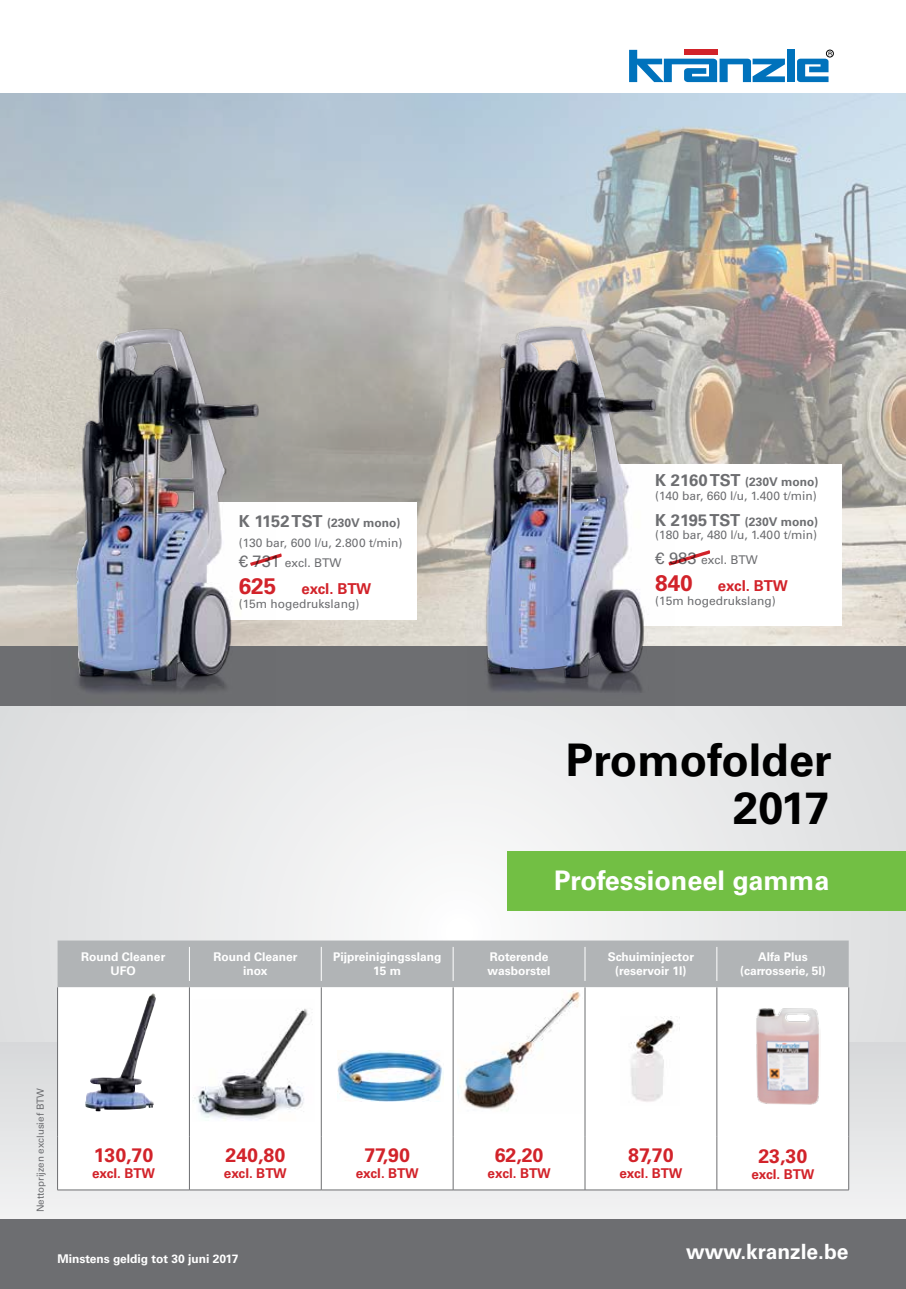
<style>
.page{position:relative;width:906px;height:1289px;background:#fff}
.page>*{position:absolute;margin:0;border:0;box-sizing:border-box;transform-origin:0 0}
.t1{font:700 45px "Univers LT Std";color:#000}
.t2{font:700 27px "Univers LT Std";color:#fff}
.t3{font:700 21px "Univers LT Std";color:#fff}
.t4{font:700 19.5px "Univers LT Std";color:#d2232a}
.t5{font:700 15px "Univers LT Std";color:#d2232a}
.t6{font:700 13.5px "Univers LT Std";color:#d2232a}
.t7{font:12px/19.8px "Univers LT Std";color:#6d6e71}
.t8{font:700 12px/14.4px "Univers LT Std";color:#fff;text-align:center}
.t9{font:9.75px "Univers LT Std";color:#6d6e71}
.s1{font-weight:700;font-size:16.5px}
.s2{font-weight:700}
.s3{font-size:16.5px}
.s4{font-size:22.5px}
</style>
<div class="page">
<div style="left:684px;top:49px;width:33px;height:6px;background:#d2232a"></div>
<svg style="left:629px;top:50px;width:156px;height:32px"></svg>
<div style="left:786px;top:50px;width:8px;height:32px;background:#0072bc"></div>
<div style="left:826px;top:50px;width:7px;height:7px;border:1px solid #000;border-radius:50%"></div>
<svg style="left:797px;top:52px;width:34px;height:30px"></svg>
<img style="left:0;top:94px;width:906px;height:552px">
<div style="left:193px;top:502px;width:224px;height:117px;background:#fff"></div>
<svg style="left:0;top:706px;width:906px;height:336px"></svg>
<svg style="left:0;top:1042px;width:906px;height:176px"></svg>
<div style="left:0;top:1218px;width:906px;height:70px;background:#6d6e71"></div>
<div style="left:0;top:646px;width:906px;height:60px;background:#6d6e71"></div>
<img style="left:51px;top:305px;width:224px;height:407px">
<div style="left:597px;top:464px;width:245px;height:161px;background:#fff"></div>
<img style="left:468px;top:304px;width:206px;height:415px">
<div style="left:58px;top:940px;width:790px;height:47px;background:#b1b4b6"></div>
<svg style="left:58px;top:987px;width:790px;height:202px"></svg>
<hr style="left:189px;top:946px;width:1px;height:34px;background:#fff">
<hr style="left:321px;top:946px;width:1px;height:34px;background:#fff">
<hr style="left:453px;top:946px;width:1px;height:34px;background:#fff">
<hr style="left:584px;top:946px;width:1px;height:34px;background:#fff">
<hr style="left:716px;top:946px;width:1px;height:34px;background:#fff">
<hr style="left:57px;top:987px;width:1px;height:149px;background:#6d6e71">
<hr style="left:189px;top:987px;width:1px;height:149px;background:#6d6e71">
<hr style="left:321px;top:987px;width:1px;height:149px;background:#6d6e71">
<hr style="left:453px;top:987px;width:1px;height:149px;background:#6d6e71">
<hr style="left:585px;top:987px;width:1px;height:149px;background:#6d6e71">
<hr style="left:716px;top:987px;width:1px;height:149px;background:#6d6e71">
<hr style="left:848px;top:987px;width:1px;height:149px;background:#6d6e71">
<hr style="left:57px;top:1136px;width:1px;height:53px;background:#6d6e71">
<hr style="left:189px;top:1136px;width:1px;height:53px;background:#6d6e71">
<hr style="left:321px;top:1136px;width:1px;height:53px;background:#6d6e71">
<hr style="left:453px;top:1136px;width:1px;height:53px;background:#6d6e71">
<hr style="left:585px;top:1136px;width:1px;height:53px;background:#6d6e71">
<hr style="left:716px;top:1136px;width:1px;height:53px;background:#6d6e71">
<hr style="left:848px;top:1136px;width:1px;height:53px;background:#6d6e71">
<hr style="left:57px;top:1189px;width:132px;height:1px;background:#6d6e71">
<hr style="left:189px;top:1189px;width:132px;height:1px;background:#6d6e71">
<hr style="left:321px;top:1189px;width:132px;height:1px;background:#6d6e71">
<hr style="left:453px;top:1189px;width:132px;height:1px;background:#6d6e71">
<hr style="left:585px;top:1189px;width:132px;height:1px;background:#6d6e71">
<hr style="left:717px;top:1189px;width:132px;height:1px;background:#6d6e71">
<img style="left:620px;top:1016px;width:60px;height:89px">
<img style="left:337px;top:1050px;width:106px;height:51px">
<img style="left:85px;top:993px;width:71px;height:118px">
<img style="left:458px;top:990px;width:125px;height:123px">
<svg style="left:258px;top:553px;width:24px;height:13px"></svg>
<svg style="left:668px;top:550px;width:42px;height:15px"></svg>
<img style="left:755px;top:1006px;width:65px;height:99px">
<div style="left:507px;top:850px;width:399px;height:60px;background:#72bf44"></div>
<img style="left:77px;top:329px;width:181px;height:352px">
<img style="left:485px;top:326px;width:158px;height:351px">
<img style="left:192px;top:999px;width:123px;height:122px">
<p class="t7" style="left:239px;top:513px;width:165px"><span class="s1">K 1152 TST</span> <span class="s2">(230V mono) </span>(130 bar, 600 l/u, 2.800 t/min) <span class="s3">€ 731</span> excl. BTW</p>
<p class="t5" style="left:239px;top:580px;width:134px"><span class="s4">625</span> excl. BTW</p>
<p class="t7" style="left:239px;top:594px;width:122px">(15m hogedrukslang)</p>
<p class="t7" style="left:655px;top:475px;width:165px;line-height:13.8px"><span class="s1">K 2160 TST</span> <span class="s2">(230V mono) </span>(140 bar, 660 l/u, 1.400 t/min)</p>
<p class="t7" style="left:655px;top:514px;width:164px;line-height:13.8px"><span class="s1">K 2195 TST</span> <span class="s2">(230V mono) </span>(180 bar, 480 l/u, 1.400 t/min)</p>
<p class="t7" style="left:655px;top:549px;width:104px"><span class="s3">€ 983</span> excl. BTW</p>
<p class="t5" style="left:655px;top:576px;width:134px"><span class="s4">840</span> excl. BTW</p>
<p class="t7" style="left:655px;top:591px;width:122px">(15m hogedrukslang)</p>
<h1 class="t1" style="left:566px;top:733px;width:267px">Promofolder</h1>
<h1 class="t1" style="left:733px;top:781px;width:98px">2017</h1>
<h2 class="t2" style="left:554px;top:865px;width:277px">Professioneel gamma</h2>
<p class="t8" style="left:81px;top:949px;width:86px">Round Cleaner<br>UFO</p>
<p class="t8" style="left:213px;top:949px;width:86px">Round Cleaner inox</p>
<p class="t8" style="left:333px;top:949px;width:110px">Pijpreinigingsslang<br>15 m</p>
<p class="t8" style="left:487px;top:949px;width:64px;text-align:left">Roterende wasborstel</p>
<p class="t8" style="left:608px;top:949px;width:88px">Schuiminjector (reservoir 1l)</p>
<p class="t8" style="left:740px;top:949px;width:87px">Alfa Plus (carrosserie, 5l)</p>
<p class="t9" style="left:35px;top:1212px;width:126px;rotate:-90deg">Nettoprijzen exclusief BTW</p>
<h3 class="t4" style="left:94px;top:1143px;width:61px">130,70</h3>
<p class="t6" style="left:92px;top:1165px;width:64px">excl. BTW</p>
<h3 class="t4" style="left:225px;top:1143px;width:61px">240,80</h3>
<p class="t6" style="left:224px;top:1165px;width:64px">excl. BTW</p>
<p class="t8" style="left:57px;top:1251px;width:182px">Minstens geldig tot 30 juni 2017</p>
<h3 class="t4" style="left:364px;top:1143px;width:47px">77,90</h3>
<p class="t6" style="left:356px;top:1165px;width:64px">excl. BTW</p>
<h3 class="t4" style="left:494px;top:1143px;width:50px">62,20</h3>
<p class="t6" style="left:487px;top:1165px;width:64px">excl. BTW</p>
<h3 class="t4" style="left:628px;top:1143px;width:47px">87,70</h3>
<p class="t6" style="left:619px;top:1165px;width:64px">excl. BTW</p>
<h3 class="t4" style="left:758px;top:1144px;width:50px">23,30</h3>
<p class="t6" style="left:751px;top:1166px;width:64px">excl. BTW</p>
<h3 class="t3" style="left:686px;top:1239px;width:164px">www.kranzle.be</h3>
</div>
